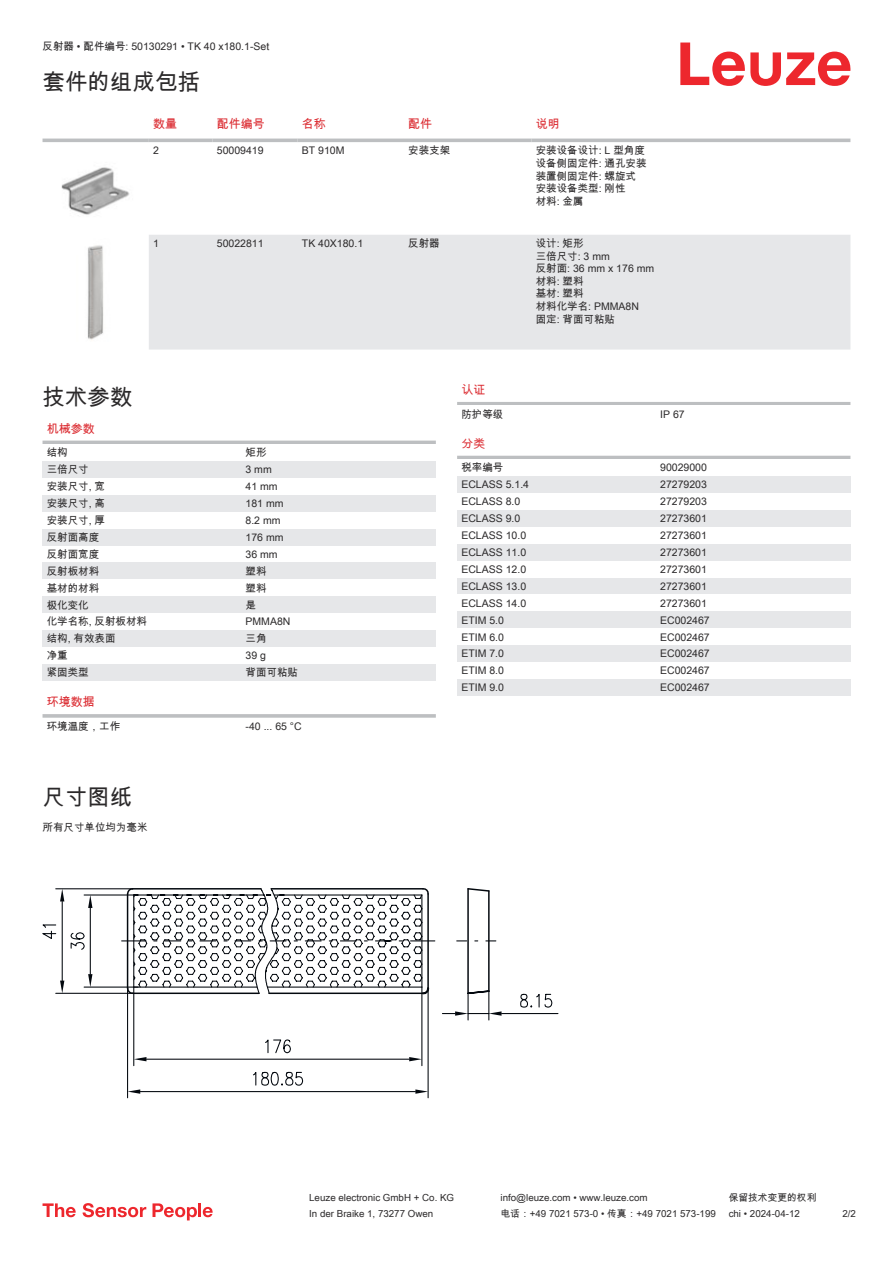
<style>
.page{position:relative;width:893px;height:1263px;background:#fff}
.page>*{position:absolute;margin:0;border:0;box-sizing:border-box;transform-origin:0 0}
.t1{font:22.5px "Arial Unicode MS";color:#2b292a}
.t2{font:12px "Arial Unicode MS";color:#db2a30}
.t3{font:10.5px/12.6px "Arial Unicode MS";color:#2b292a}
.t4{font:9.75px "Arial Unicode MS";color:#2b292a}
</style>
<div class="page">
<svg style="left:680px;top:43px;width:170px;height:43px"></svg>
<svg style="left:43px;top:138px;width:807px;height:1px"></svg>
<div style="left:149px;top:235px;width:701px;height:115px;background:#e6e7e9"></div>
<hr style="left:43px;top:139px;width:106px;height:3px;background:#bdbfc1">
<hr style="left:149px;top:139px;width:64px;height:3px;background:#bdbfc1">
<hr style="left:213px;top:139px;width:85px;height:3px;background:#bdbfc1">
<hr style="left:298px;top:139px;width:106px;height:3px;background:#bdbfc1">
<hr style="left:404px;top:139px;width:128px;height:3px;background:#bdbfc1">
<hr style="left:532px;top:139px;width:318px;height:3px;background:#bdbfc1">
<img style="left:61px;top:167px;width:69px;height:48px">
<img style="left:87px;top:245px;width:17px;height:95px">
<hr style="left:43px;top:441px;width:393px;height:3px;background:#bdbfc1">
<div style="left:43px;top:461px;width:199px;height:17px;background:#e6e7e9"></div>
<div style="left:242px;top:461px;width:194px;height:17px;background:#e6e7e9"></div>
<div style="left:43px;top:495px;width:199px;height:17px;background:#e6e7e9"></div>
<div style="left:242px;top:495px;width:194px;height:17px;background:#e6e7e9"></div>
<div style="left:43px;top:529px;width:199px;height:17px;background:#e6e7e9"></div>
<div style="left:242px;top:529px;width:194px;height:17px;background:#e6e7e9"></div>
<div style="left:43px;top:562px;width:199px;height:17px;background:#e6e7e9"></div>
<div style="left:242px;top:562px;width:194px;height:17px;background:#e6e7e9"></div>
<div style="left:43px;top:596px;width:199px;height:17px;background:#e6e7e9"></div>
<div style="left:242px;top:596px;width:194px;height:17px;background:#e6e7e9"></div>
<div style="left:43px;top:630px;width:199px;height:17px;background:#e6e7e9"></div>
<div style="left:242px;top:630px;width:194px;height:17px;background:#e6e7e9"></div>
<div style="left:43px;top:664px;width:199px;height:17px;background:#e6e7e9"></div>
<div style="left:242px;top:664px;width:194px;height:17px;background:#e6e7e9"></div>
<hr style="left:43px;top:714px;width:393px;height:4px;background:#c5c6c8">
<hr style="left:457px;top:402px;width:393px;height:3px;background:#bdbfc1">
<hr style="left:457px;top:456px;width:393px;height:3px;background:#bdbfc1">
<div style="left:457px;top:476px;width:200px;height:17px;background:#e6e7e9"></div>
<div style="left:657px;top:476px;width:193px;height:17px;background:#e6e7e9"></div>
<div style="left:457px;top:510px;width:200px;height:17px;background:#e6e7e9"></div>
<div style="left:657px;top:510px;width:193px;height:17px;background:#e6e7e9"></div>
<div style="left:457px;top:544px;width:200px;height:17px;background:#e6e7e9"></div>
<div style="left:657px;top:544px;width:193px;height:17px;background:#e6e7e9"></div>
<div style="left:457px;top:578px;width:200px;height:16px;background:#e6e7e9"></div>
<div style="left:657px;top:578px;width:193px;height:16px;background:#e6e7e9"></div>
<div style="left:457px;top:611px;width:200px;height:17px;background:#e6e7e9"></div>
<div style="left:657px;top:611px;width:193px;height:17px;background:#e6e7e9"></div>
<div style="left:457px;top:645px;width:200px;height:17px;background:#e6e7e9"></div>
<div style="left:657px;top:645px;width:193px;height:17px;background:#e6e7e9"></div>
<div style="left:457px;top:679px;width:200px;height:17px;background:#e6e7e9"></div>
<div style="left:657px;top:679px;width:193px;height:17px;background:#e6e7e9"></div>
<svg style="left:43px;top:1203px;width:33px;height:14px"></svg>
<svg style="left:83px;top:1203px;width:63px;height:14px"></svg>
<svg style="left:153px;top:1203px;width:44px;height:17px"></svg>
<hr style="left:198px;top:1203px;width:3px;height:14px;background:#ed272d">
<svg style="left:203px;top:1207px;width:10px;height:10px"></svg>
<hr style="left:127px;top:988px;width:1px;height:110px;background:#03080e">
<hr style="left:428px;top:988px;width:1px;height:110px;background:#03080e">
<hr style="left:502px;top:1013px;width:56px;height:1px;background:#03080e">
<svg style="left:520px;top:993px;width:33px;height:15px"></svg>
<svg style="left:43px;top:888px;width:459px;height:206px"></svg>
<p class="t3" style="left:43px;top:40px;width:228px">反射器 • 配件编号: 50130291 • TK 40 x180.1-Set</p>
<h1 class="t1" style="left:43px;top:66px;width:159px">套件的组成包括</h1>
<p class="t2" style="left:153px;top:115px;width:25px">数量</p>
<p class="t2" style="left:217px;top:115px;width:49px">配件编号</p>
<p class="t2" style="left:302px;top:115px;width:25px">名称</p>
<p class="t2" style="left:408px;top:115px;width:25px">配件</p>
<p class="t2" style="left:536px;top:115px;width:25px">说明</p>
<p class="t3" style="left:153px;top:144px;width:7px">2</p>
<p class="t3" style="left:217px;top:144px;width:48px">50009419</p>
<p class="t3" style="left:302px;top:144px;width:44px">BT 910M</p>
<p class="t3" style="left:408px;top:144px;width:43px">安装支架</p>
<p class="t3" style="left:536px;top:144px;width:112px">安装设备设计: L 型角度设备侧固定件: 通孔安装装置侧固定件: 螺旋式安装设备类型: 刚性<br>材料: 金属</p>
<p class="t3" style="left:153px;top:237px;width:7px">1</p>
<p class="t3" style="left:217px;top:237px;width:48px">50022811</p>
<p class="t3" style="left:302px;top:237px;width:63px">TK 40X180.1</p>
<p class="t3" style="left:408px;top:237px;width:33px">反射器</p>
<p class="t3" style="left:536px;top:237px;width:120px">设计: 矩形<br>三倍尺寸: 3 mm<br>反射面: 36 mm x 176 mm材料: 塑料<br>基材: 塑料<br>材料化学名: PMMA8N<br>固定: 背面可粘贴</p>
<h1 class="t1" style="left:43px;top:381px;width:91px">技术参数</h1>
<p class="t2" style="left:47px;top:420px;width:49px">机械参数</p>
<p class="t3" style="left:47px;top:446px;width:22px">结构</p>
<p class="t3" style="left:246px;top:446px;width:22px">矩形</p>
<p class="t3" style="left:47px;top:463px;width:43px">三倍尺寸</p>
<p class="t3" style="left:246px;top:463px;width:28px">3 mm</p>
<p class="t3" style="left:47px;top:480px;width:60px">安装尺寸, 宽</p>
<p class="t3" style="left:246px;top:480px;width:34px">41 mm</p>
<p class="t3" style="left:47px;top:497px;width:60px">安装尺寸, 高</p>
<p class="t3" style="left:246px;top:497px;width:39px">181 mm</p>
<p class="t3" style="left:47px;top:514px;width:60px">安装尺寸, 厚</p>
<p class="t3" style="left:246px;top:514px;width:37px">8.2 mm</p>
<p class="t3" style="left:47px;top:531px;width:54px">反射面高度</p>
<p class="t3" style="left:246px;top:531px;width:39px">176 mm</p>
<p class="t3" style="left:47px;top:547px;width:54px">反射面宽度</p>
<p class="t3" style="left:246px;top:547px;width:34px">36 mm</p>
<p class="t3" style="left:47px;top:564px;width:54px">反射板材料</p>
<p class="t3" style="left:246px;top:564px;width:22px">塑料</p>
<p class="t3" style="left:47px;top:581px;width:54px">基材的材料</p>
<p class="t3" style="left:246px;top:581px;width:22px">塑料</p>
<p class="t3" style="left:47px;top:598px;width:43px">极化变化</p>
<p class="t3" style="left:246px;top:598px;width:12px">是</p>
<p class="t3" style="left:47px;top:615px;width:102px">化学名称, 反射板材料</p>
<p class="t3" style="left:246px;top:615px;width:46px">PMMA8N</p>
<p class="t3" style="left:47px;top:632px;width:70px">结构, 有效表面</p>
<p class="t3" style="left:246px;top:632px;width:22px">三角</p>
<p class="t3" style="left:47px;top:649px;width:22px">净重</p>
<p class="t3" style="left:246px;top:649px;width:22px">39 g</p>
<p class="t3" style="left:47px;top:666px;width:43px">紧固类型</p>
<p class="t3" style="left:246px;top:666px;width:54px">背面可粘贴</p>
<p class="t2" style="left:47px;top:693px;width:49px">环境数据</p>
<p class="t3" style="left:47px;top:720px;width:75px">环境温度，工作</p>
<p class="t3" style="left:246px;top:720px;width:58px">-40 ... 65 °C</p>
<h1 class="t1" style="left:43px;top:781px;width:91px">尺寸图纸</h1>
<p class="t3" style="left:43px;top:821px;width:106px">所有尺寸单位均为毫米</p>
<p class="t2" style="left:461px;top:381px;width:25px">认证</p>
<p class="t3" style="left:461px;top:407px;width:43px">防护等级</p>
<p class="t3" style="left:660px;top:407px;width:26px">IP 67</p>
<p class="t2" style="left:461px;top:435px;width:25px">分类</p>
<p class="t3" style="left:461px;top:461px;width:43px">税率编号</p>
<p class="t3" style="left:660px;top:461px;width:48px">90029000</p>
<p class="t3" style="left:461px;top:478px;width:69px">ECLASS 5.1.4</p>
<p class="t3" style="left:660px;top:478px;width:48px">27279203</p>
<p class="t3" style="left:461px;top:495px;width:60px">ECLASS 8.0</p>
<p class="t3" style="left:660px;top:495px;width:48px">27279203</p>
<p class="t3" style="left:461px;top:512px;width:60px">ECLASS 9.0</p>
<p class="t3" style="left:660px;top:512px;width:48px">27273601</p>
<p class="t3" style="left:461px;top:529px;width:66px">ECLASS 10.0</p>
<p class="t3" style="left:660px;top:529px;width:48px">27273601</p>
<p class="t3" style="left:461px;top:546px;width:66px">ECLASS 11.0</p>
<p class="t3" style="left:660px;top:546px;width:48px">27273601</p>
<p class="t3" style="left:461px;top:563px;width:66px">ECLASS 12.0</p>
<p class="t3" style="left:660px;top:563px;width:48px">27273601</p>
<p class="t3" style="left:461px;top:580px;width:66px">ECLASS 13.0</p>
<p class="t3" style="left:660px;top:580px;width:48px">27273601</p>
<p class="t3" style="left:461px;top:596px;width:66px">ECLASS 14.0</p>
<p class="t3" style="left:660px;top:596px;width:48px">27273601</p>
<p class="t3" style="left:461px;top:613px;width:44px">ETIM 5.0</p>
<p class="t3" style="left:660px;top:613px;width:51px">EC002467</p>
<p class="t3" style="left:461px;top:630px;width:44px">ETIM 6.0</p>
<p class="t3" style="left:660px;top:630px;width:51px">EC002467</p>
<p class="t3" style="left:461px;top:647px;width:44px">ETIM 7.0</p>
<p class="t3" style="left:660px;top:647px;width:51px">EC002467</p>
<p class="t3" style="left:461px;top:664px;width:44px">ETIM 8.0</p>
<p class="t3" style="left:660px;top:664px;width:51px">EC002467</p>
<p class="t3" style="left:461px;top:681px;width:44px">ETIM 9.0</p>
<p class="t3" style="left:660px;top:681px;width:51px">EC002467</p>
<p class="t4" style="left:309px;top:1191px;width:146px">Leuze electronic GmbH + Co. KG</p>
<p class="t4" style="left:501px;top:1191px;width:149px">info@leuze.com • www.leuze.com</p>
<p class="t4" style="left:729px;top:1191px;width:89px">保留技术变更的权利</p>
<p class="t4" style="left:309px;top:1206px;width:126px">In der Braike 1, 73277 Owen</p>
<p class="t4" style="left:501px;top:1206px;width:217px">电话：+49 7021 573-0 • 传真：+49 7021 573-199</p>
<p class="t4" style="left:729px;top:1206px;width:73px">chi • 2024-04-12</p>
<p class="t4" style="left:842px;top:1206px;width:15px">2/2</p>
</div>
